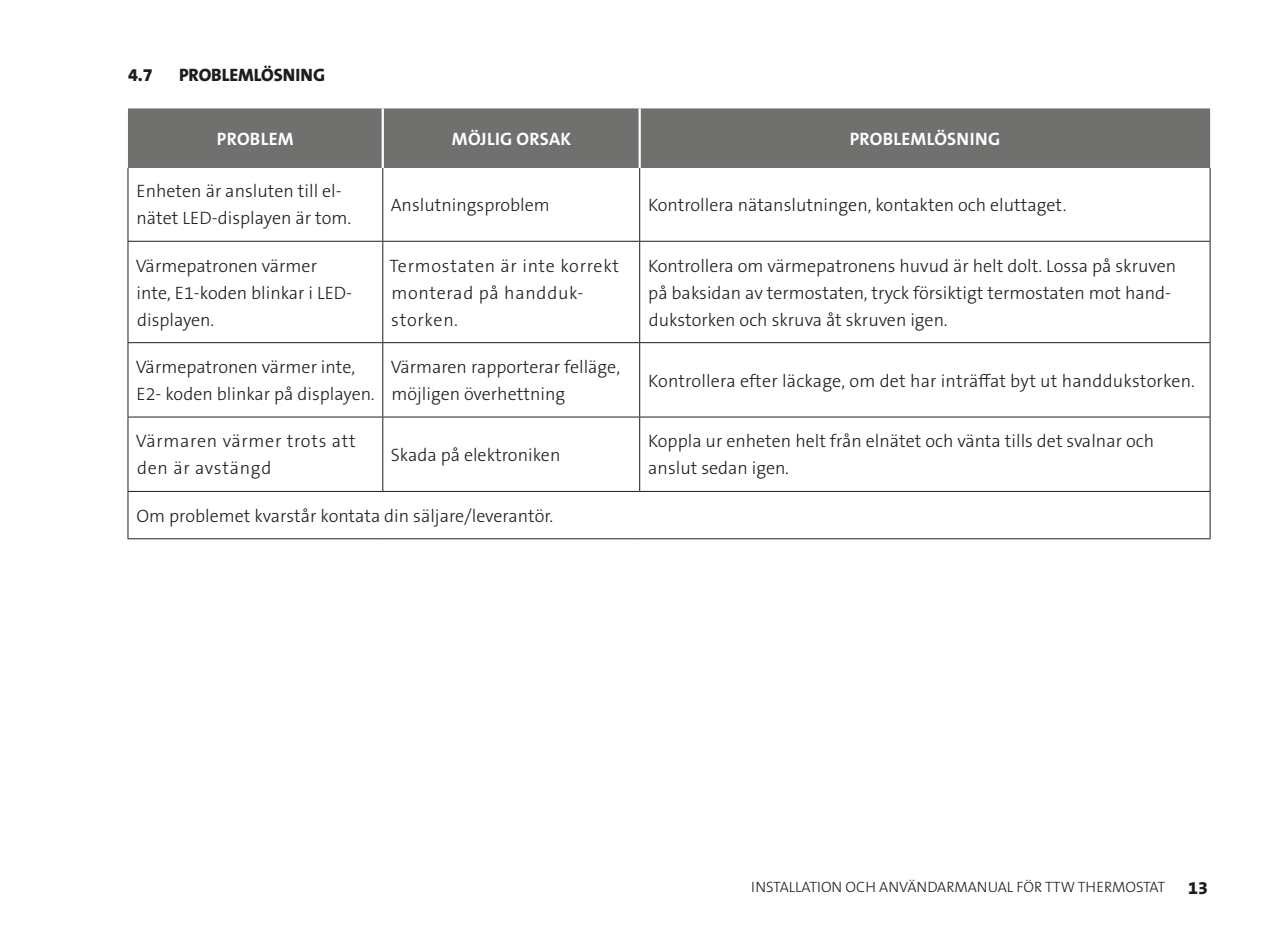
<style>
.page{position:relative;width:1276px;height:936px;background:#fff}
.page>*{position:absolute;margin:0;border:0;box-sizing:border-box;transform-origin:0 0}
.t1{font:300 18px/27px "The Sans B W3";color:#1d1d1b}
.t2{font:300 18px/27px "The Sans B3";color:#1d1d1b}
.t3{font:300 18px/27px "The Sans B W3";letter-spacing:.04em;color:#1d1d1b}
.t4{font:700 18px "The Sans B W7";letter-spacing:.015em;color:#fff}
.t5{font:800 18px "The Sans B8";letter-spacing:-.005em;color:#1d1d1b}
.t6{font:300 15px "The Sans B3";color:#1d1d1b}
</style>
<div class="page">
<div style="left:128px;top:108px;width:1082px;height:60px;background:#70706f"></div>
<hr style="left:127px;top:168px;width:1px;height:73px;background:#1d1d1b">
<hr style="left:382px;top:168px;width:1px;height:73px;background:#1d1d1b">
<hr style="left:639px;top:168px;width:1px;height:73px;background:#1d1d1b">
<hr style="left:1209px;top:168px;width:1px;height:73px;background:#1d1d1b">
<hr style="left:128px;top:241px;width:255px;height:1px;background:#1d1d1b">
<hr style="left:127px;top:242px;width:1px;height:100px;background:#1d1d1b">
<hr style="left:383px;top:241px;width:256px;height:1px;background:#1d1d1b">
<hr style="left:382px;top:242px;width:1px;height:100px;background:#1d1d1b">
<hr style="left:639px;top:241px;width:571px;height:1px;background:#1d1d1b">
<hr style="left:639px;top:242px;width:1px;height:100px;background:#1d1d1b">
<hr style="left:1209px;top:242px;width:1px;height:100px;background:#1d1d1b">
<hr style="left:128px;top:342px;width:255px;height:1px;background:#1d1d1b">
<hr style="left:127px;top:343px;width:1px;height:73px;background:#1d1d1b">
<hr style="left:383px;top:342px;width:256px;height:1px;background:#1d1d1b">
<hr style="left:382px;top:343px;width:1px;height:73px;background:#1d1d1b">
<hr style="left:639px;top:342px;width:571px;height:1px;background:#1d1d1b">
<hr style="left:639px;top:343px;width:1px;height:73px;background:#1d1d1b">
<hr style="left:1209px;top:343px;width:1px;height:73px;background:#1d1d1b">
<hr style="left:128px;top:416px;width:255px;height:1px;background:#1d1d1b">
<hr style="left:127px;top:417px;width:1px;height:74px;background:#1d1d1b">
<hr style="left:383px;top:416px;width:256px;height:1px;background:#1d1d1b">
<hr style="left:382px;top:417px;width:1px;height:74px;background:#1d1d1b">
<hr style="left:639px;top:416px;width:571px;height:1px;background:#1d1d1b">
<hr style="left:639px;top:417px;width:1px;height:74px;background:#1d1d1b">
<hr style="left:1209px;top:417px;width:1px;height:74px;background:#1d1d1b">
<hr style="left:128px;top:491px;width:255px;height:1px;background:#1d1d1b">
<hr style="left:127px;top:492px;width:1px;height:46px;background:#1d1d1b">
<hr style="left:383px;top:491px;width:256px;height:1px;background:#1d1d1b">
<hr style="left:639px;top:491px;width:571px;height:1px;background:#1d1d1b">
<hr style="left:1209px;top:492px;width:1px;height:46px;background:#1d1d1b">
<hr style="left:128px;top:538px;width:255px;height:1px;background:#1d1d1b">
<hr style="left:383px;top:538px;width:256px;height:1px;background:#1d1d1b">
<hr style="left:639px;top:538px;width:571px;height:1px;background:#1d1d1b">
<hr style="left:382px;top:108px;width:2px;height:60px;background:#fff">
<hr style="left:638px;top:108px;width:3px;height:60px;background:#fff">
<p class="t5" style="left:128px;top:65px;width:26px">4.7</p>
<p class="t5" style="left:179px;top:65px;width:147px">PROBLEMLÖSNING</p>
<p class="t4" style="left:217px;top:127px;width:78px">PROBLEM</p>
<p class="t4" style="left:452px;top:127px;width:121px">MÖJLIG ORSAK</p>
<p class="t4" style="left:849px;top:127px;width:152px">PROBLEMLÖSNING</p>
<p class="t2" style="left:137px;top:179px;width:216px">Enheten är ansluten till el&shy;nätet LED-displayen är tom.</p>
<p class="t2" style="left:391px;top:192px;width:161px">Anslutningsproblem</p>
<p class="t2" style="left:648px;top:192px;width:420px">Kontrollera nätanslutningen, kontakten och eluttaget.</p>
<p class="t1" style="left:136px;top:252px;width:218px">Värmepatronen värmer inte, E1-koden blinkar i LED&shy;displayen.</p>
<p class="t3" style="left:390px;top:252px;width:231px">Termostaten är inte korrekt monterad på handduk&shy;storken.</p>
<p class="t1" style="left:648px;top:252px;width:529px">Kontrollera om värmepatronens huvud är helt dolt. Lossa på skruven på baksidan av termostaten, tryck försiktigt termostaten mot hand&shy;dukstorken och skruva åt skruven igen.</p>
<p class="t1" style="left:136px;top:353px;width:240px">Värmepatronen värmer inte,<br>E2- koden blinkar på displayen.</p>
<p class="t1" style="left:391px;top:353px;width:231px">Värmaren rapporterar felläge, möjligen överhettning</p>
<p class="t1" style="left:648px;top:367px;width:548px">Kontrollera efter läckage, om det har inträffat byt ut handdukstorken.</p>
<p class="t3" style="left:136px;top:428px;width:221px">Värmaren värmer trots att den är avstängd</p>
<p class="t1" style="left:391px;top:441px;width:171px">Skada på elektroniken</p>
<p class="t1" style="left:137px;top:502px;width:418px">Om problemet kvarstår kontata din säljare/leverantör.</p>
<p class="t1" style="left:648px;top:428px;width:507px">Koppla ur enheten helt från elnätet och vänta tills det svalnar och anslut sedan igen.</p>
<p class="t6" style="left:751px;top:879px;width:415px">INSTALLATION OCH ANVÄNDARMANUAL FÖR TTW THERMOSTAT</p>
<p class="t5" style="left:1188px;top:878px;width:21px">13</p>
</div>
